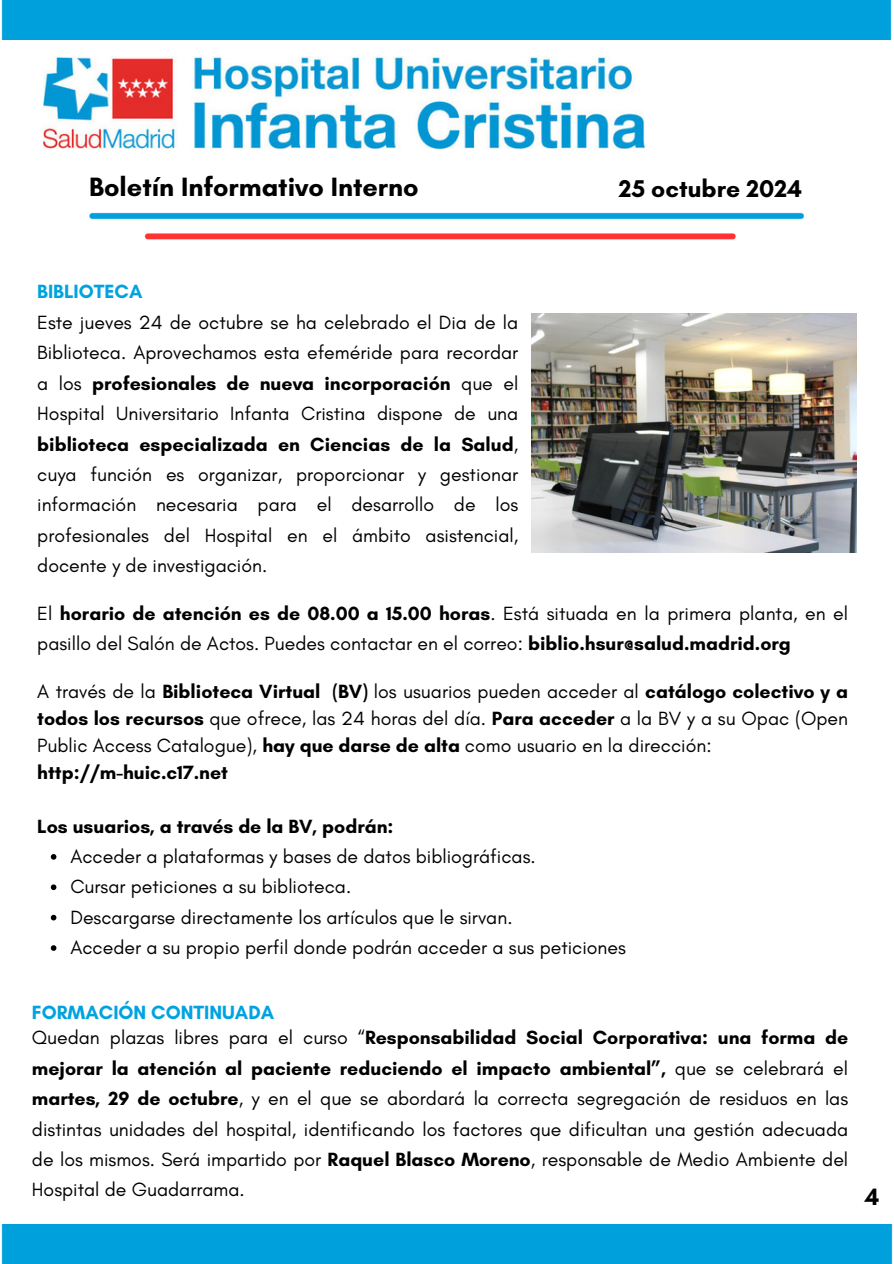
<style>
.page{position:relative;width:894px;height:1264px;background:#fff}
.page>*{position:absolute;margin:0;border:0;box-sizing:border-box;transform-origin:0 0}
.t1{font:700 27px "Glacial Indifference";color:#000}
.t2{font:700 24.6px "Glacial Indifference";color:#000}
.t3{font:700 24px "Glacial Indifference";color:#000}
.t4{font:19.5px/30.3px "Glacial Indifference";color:#000;text-align:justify}
.t5{font:700 19.5px "Glacial Indifference";color:#000}
.t6{font:700 19.5px "Glacial Indifference";color:#00a3e0}
.s1{font-weight:700}
</style>
<div class="page">
<img style="left:44px;top:56px;width:600px;height:93px">
<div style="left:1px;top:0;width:891px;height:39px;background:#00a0dc"></div>
<img style="left:89px;top:212px;width:715px;height:28px">
<div style="left:1px;top:1224px;width:892px;height:39px;background:#00a0dc"></div>
<img style="left:531px;top:314px;width:325px;height:238px">
<svg style="left:51px;top:854px;width:5px;height:5px"></svg>
<svg style="left:51px;top:884px;width:5px;height:6px"></svg>
<svg style="left:51px;top:914px;width:5px;height:6px"></svg>
<svg style="left:51px;top:945px;width:5px;height:5px"></svg>
<p class="t1" style="left:89px;top:170px;width:331px">Boletín Informativo Interno</p>
<p class="t2" style="left:618px;top:174px;width:185px">25 octubre 2024</p>
<p class="t6" style="left:37px;top:280px;width:107px">BIBLIOTECA</p>
<p class="t4" style="left:37px;top:307px;width:482px">Este jueves 24 de octubre se ha celebrado el Dia de la Biblioteca. Aprovechamos esta efeméride para recordar a los <span class="s1">profesionales de nueva incorporación</span> que el Hospital Universitario Infanta Cristina dispone de una <span class="s1">biblioteca especializada en Ciencias de la Salud</span>, cuya función es organizar, proporcionar y gestionar información necesaria para el desarrollo de los profesionales del Hospital en el ámbito asistencial, docente y de investigación.</p>
<p class="t4" style="left:37px;top:597px;width:812px">El <span class="s1">horario de atención es de 08.00 a 15.00 horas</span>. Está situada en la primera planta, en el pasillo del Salón de Actos. Puedes contactar en el correo: <span class="s1">biblio.hsur@salud.madrid.org</span></p>
<p class="t4" style="left:37px;top:678px;width:812px;line-height:27px">A través de la <span class="s1">Biblioteca Virtual (BV)</span> los usuarios pueden acceder al <span class="s1">catálogo colectivo y a todos los recursos</span> que ofrece, las 24 horas del día. <span class="s1">Para acceder</span> a la BV y a su Opac (Open Public Access Catalogue), <span class="s1">hay que darse de alta</span> como usuario en la dirección:</p>
<h3 class="t5" style="left:37px;top:761px;width:192px">http://m-huic.c17.net</h3>
<p class="t5" style="left:37px;top:814px;width:357px">Los usuarios, a través de la BV, podrán:</p>
<p class="t4" style="left:70px;top:841px;width:466px">Acceder a plataformas y bases de datos bibliográficas.</p>
<p class="t4" style="left:70px;top:871px;width:282px">Cursar peticiones a su biblioteca.</p>
<p class="t4" style="left:70px;top:901px;width:443px">Descargarse directamente los artículos que le sirvan.</p>
<h2 class="t4" style="left:70px;top:932px;width:557px">Acceder a su propio perfil donde podrán acceder a sus peticiones</h2>
<p class="t6" style="left:32px;top:1000px;width:244px">FORMACIÓN CONTINUADA</p>
<p class="t4" style="left:32px;top:1022px;width:817px">Quedan plazas libres para el curso “<span class="s1">Responsabilidad Social Corporativa: una forma de mejorar la atención al paciente reduciendo el impacto ambiental”,</span> que se celebrará el <span class="s1">martes, 29 de octubre</span>, y en el que se abordará la correcta segregación de residuos en las distintas unidades del hospital, identificando los factores que dificultan una gestión adecuada de los mismos. Será impartido por <span class="s1">Raquel Blasco Moreno</span>, responsable de Medio Ambiente del Hospital de Guadarrama.</p>
<h2 class="t3" style="left:864px;top:1182px;width:16px">4</h2>
</div>
